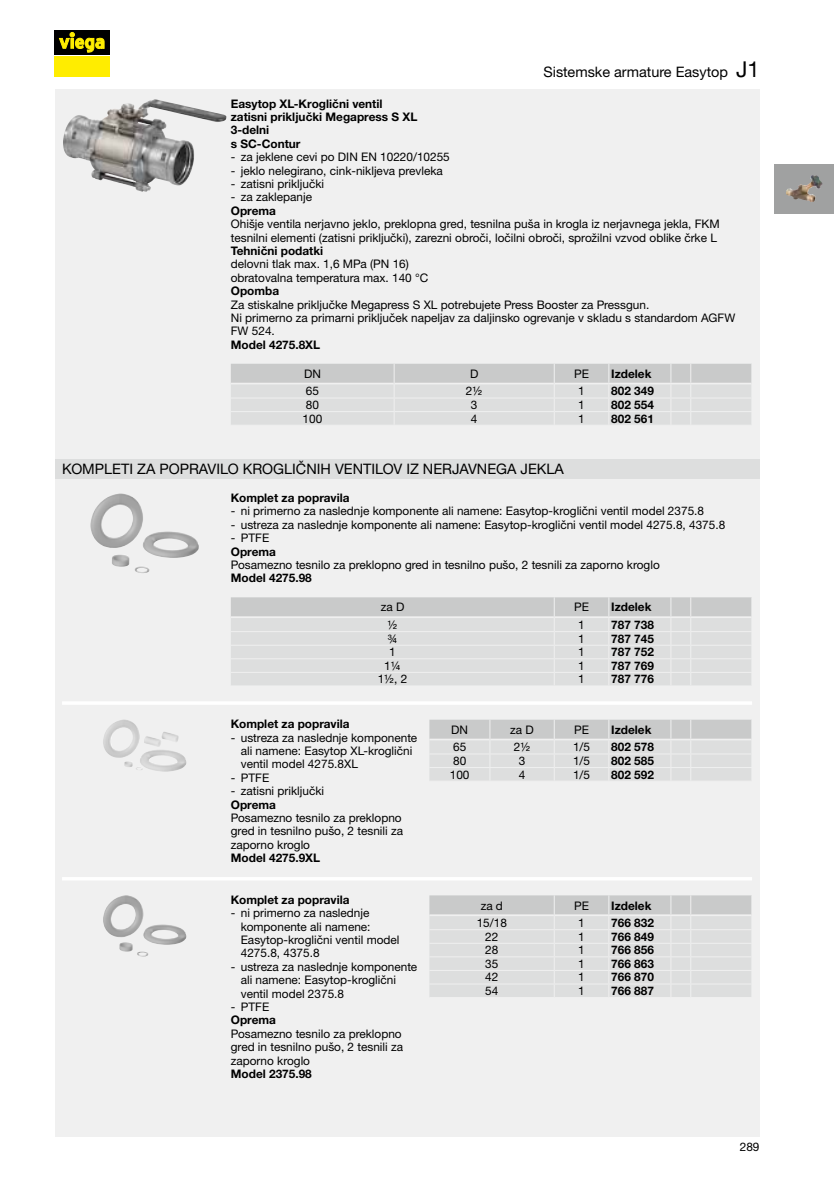
<style>
.page{position:relative;width:834px;height:1181px;background:#fff}
.page>*{position:absolute;margin:0;border:0;box-sizing:border-box;transform-origin:0 0}
.t1{font:14.35px "M Ying Hei PR Cfor Viega W4";color:#000}
.t2{font:11.9px/13.5px "M Ying Hei PR Cfor Viega W4";color:#000}
.t3{font:11.9px/13.5px "M Ying Hei PR Cfor Viega W7";color:#000}
.s1{font-size:21.88px}
</style>
<div class="page">
<div style="left:55px;top:89px;width:704px;height:1047px;background:#f0f0f0"></div>
<div style="left:774px;top:164px;width:59px;height:49px;background:#a0a1a1"></div>
<img style="left:788px;top:175px;width:24px;height:15px">
<svg style="left:231px;top:364px;width:521px;height:61px;background:#d8d9d9"></svg>
<img style="left:107px;top:99px;width:48px;height:16px">
<svg style="left:231px;top:597px;width:521px;height:88px;background:#dadbdb"></svg>
<div style="left:55px;top:459px;width:704px;height:20px;background:#dddede"></div>
<img style="left:90px;top:493px;width:108px;height:65px">
<svg style="left:429px;top:719px;width:323px;height:62px;background:#d8d9d9"></svg>
<img style="left:103px;top:719px;width:37px;height:39px">
<svg style="left:429px;top:895px;width:323px;height:102px;background:#dadbdb"></svg>
<img style="left:103px;top:895px;width:41px;height:42px">
<hr style="left:62px;top:701px;width:690px;height:4px;background:#fff">
<hr style="left:62px;top:877px;width:690px;height:3px;background:#fff">
<div style="left:55px;top:56px;width:55px;height:21px;background:#ffed00"></div>
<div style="left:55px;top:30px;width:55px;height:24px;background:#000"></div>
<svg style="left:59px;top:32px;width:45px;height:21px"></svg>
<p class="t1" style="left:543px;top:63px;width:217px">Sistemske armature Easytop <span class="s1">J1</span></p>
<p class="t3" style="left:231px;top:97px;width:188px">Easytop -XL-Kroglični ventil zatisni priključki Megapress -S -XL<br>3-delni<br>s --SC-Contur</p>
<p class="t2" style="left:231px;top:150px;width:220px">- za jeklene cevi po DIN -EN -10220/10255</p>
<p class="t2" style="left:231px;top:164px;width:214px">- jeklo nelegirano, cink-nikljeva prevleka</p>
<p class="t2" style="left:231px;top:177px;width:95px">- zatisni priključki</p>
<p class="t2" style="left:231px;top:190px;width:83px">- za zaklepanje</p>
<p class="t3" style="left:231px;top:204px;width:47px">Oprema</p>
<p class="t2" style="left:231px;top:217px;width:490px">Ohišje ventila nerjavno jeklo, preklopna gred, tesnilna puša in krogla iz nerjavnega jekla, FKM tesnilni elementi (zatisni priključki), zarezni obroči, ločilni obroči, sprožilni vzvod oblike črke L</p>
<p class="t3" style="left:231px;top:244px;width:94px">Tehnični podatki</p>
<p class="t2" style="left:231px;top:257px;width:199px">delovni tlak max. -1,6 -MPa (PN 16) obratovalna temperatura max. -140 -°C</p>
<p class="t3" style="left:231px;top:284px;width:50px">Opomba</p>
<p class="t2" style="left:231px;top:298px;width:506px">Za stiskalne priključke Megapress -S -XL potrebujete Press Booster za Pressgun.<br>Ni primerno za primarni priključek napeljav za daljinsko ogrevanje v skladu s standardom AGFW<br>FW 524.</p>
<p class="t3" style="left:231px;top:338px;width:91px">Model 4275.8XL</p>
<p class="t2" style="left:304px;top:367px;width:18px">DN</p>
<p class="t2" style="left:470px;top:367px;width:10px">D</p>
<p class="t2" style="left:574px;top:367px;width:16px">PE</p>
<p class="t3" style="left:611px;top:367px;width:42px">Izdelek</p>
<p class="t2" style="left:306px;top:384px;width:15px">65</p>
<p class="t2" style="left:466px;top:384px;width:18px">2½</p>
<p class="t2" style="left:578px;top:384px;width:8px">1</p>
<p class="t3" style="left:611px;top:384px;width:44px">802 349</p>
<p class="t2" style="left:306px;top:398px;width:15px">80</p>
<p class="t2" style="left:471px;top:398px;width:8px">3</p>
<p class="t2" style="left:578px;top:398px;width:8px">1</p>
<p class="t3" style="left:611px;top:398px;width:44px">802 554</p>
<p class="t2" style="left:302px;top:411px;width:21px">100</p>
<p class="t2" style="left:471px;top:411px;width:8px">4</p>
<p class="t2" style="left:578px;top:411px;width:8px">1</p>
<p class="t3" style="left:611px;top:411px;width:44px">802 561</p>
<p class="t1" style="left:62px;top:460px;width:503px">KOMPLETI ZA POPRAVILO KROGLIČNIH VENTILOV IZ NERJAVNEGA JEKLA</p>
<p class="t3" style="left:231px;top:491px;width:120px">Komplet za popravila</p>
<p class="t2" style="left:231px;top:504px;width:474px">- ni primerno za naslednje komponente ali namene: Easytop-kroglični ventil model 2375.8</p>
<p class="t2" style="left:231px;top:518px;width:496px">- ustreza za naslednje komponente ali namene: Easytop-kroglični ventil model 4275.8, 4375.8</p>
<p class="t2" style="left:231px;top:531px;width:40px">- PTFE</p>
<p class="t3" style="left:231px;top:544px;width:47px">Oprema</p>
<p class="t2" style="left:231px;top:558px;width:430px">Posamezno tesnilo za preklopno gred in tesnilno pušo, 2 tesnili za zaporno kroglo</p>
<p class="t3" style="left:231px;top:571px;width:82px">Model 4275.98</p>
<p class="t2" style="left:380px;top:600px;width:25px">za D</p>
<p class="t2" style="left:574px;top:600px;width:16px">PE</p>
<p class="t3" style="left:611px;top:600px;width:42px">Izdelek</p>
<p class="t2" style="left:387px;top:618px;width:11px">½</p>
<p class="t2" style="left:578px;top:618px;width:8px">1</p>
<p class="t3" style="left:611px;top:618px;width:44px">787 738</p>
<p class="t2" style="left:387px;top:631px;width:11px">¾</p>
<p class="t2" style="left:578px;top:631px;width:8px">1</p>
<p class="t3" style="left:611px;top:631px;width:44px">787 745</p>
<p class="t2" style="left:389px;top:645px;width:8px">1</p>
<p class="t2" style="left:578px;top:645px;width:8px">1</p>
<p class="t3" style="left:611px;top:645px;width:44px">787 752</p>
<p class="t2" style="left:384px;top:659px;width:18px">1¼</p>
<p class="t2" style="left:578px;top:659px;width:8px">1</p>
<p class="t3" style="left:611px;top:659px;width:44px">787 769</p>
<p class="t2" style="left:377px;top:672px;width:31px">1½, 2</p>
<p class="t2" style="left:578px;top:672px;width:8px">1</p>
<p class="t3" style="left:611px;top:672px;width:44px">787 776</p>
<p class="t3" style="left:231px;top:717px;width:120px">Komplet za popravila</p>
<p class="t2" style="left:241px;top:730px;width:178px;text-indent:-10px">- ustreza za naslednje komponente ali namene: Easytop -XL-kroglični ventil model 4275.8XL</p>
<p class="t2" style="left:231px;top:770px;width:40px">- PTFE</p>
<p class="t2" style="left:231px;top:784px;width:95px">- zatisni priključki</p>
<p class="t3" style="left:231px;top:797px;width:47px">Oprema</p>
<p class="t2" style="left:231px;top:811px;width:174px;text-align:justify">Posamezno tesnilo za preklopno gred in tesnilno pušo, 2 tesnili za zaporno kroglo</p>
<p class="t3" style="left:231px;top:851px;width:91px">Model 4275.9XL</p>
<p class="t3" style="left:231px;top:893px;width:120px">Komplet za popravila</p>
<p class="t2" style="left:241px;top:906px;width:160px;text-indent:-10px">- ni primerno za naslednje komponente ali namene:<br>Easytop-kroglični ventil model<br>4275.8, 4375.8</p>
<p class="t2" style="left:241px;top:959px;width:178px;text-indent:-10px">- ustreza za naslednje komponente ali namene: Easytop-kroglični ventil model 2375.8</p>
<p class="t2" style="left:231px;top:1000px;width:40px">- PTFE</p>
<p class="t3" style="left:231px;top:1013px;width:47px">Oprema</p>
<p class="t2" style="left:231px;top:1026px;width:174px;text-align:justify">Posamezno tesnilo za preklopno gred in tesnilno pušo, 2 tesnili za zaporno kroglo</p>
<p class="t3" style="left:231px;top:1067px;width:82px">Model 2375.98</p>
<p class="t2" style="left:451px;top:723px;width:18px">DN</p>
<p class="t2" style="left:510px;top:723px;width:25px">za D</p>
<p class="t2" style="left:574px;top:723px;width:16px">PE</p>
<p class="t3" style="left:611px;top:723px;width:42px">Izdelek</p>
<p class="t2" style="left:453px;top:740px;width:15px">65</p>
<p class="t2" style="left:514px;top:740px;width:18px">2½</p>
<p class="t2" style="left:573px;top:740px;width:19px">1/5</p>
<p class="t3" style="left:611px;top:740px;width:44px">802 578</p>
<p class="t2" style="left:453px;top:754px;width:15px">80</p>
<p class="t2" style="left:518px;top:754px;width:8px">3</p>
<p class="t2" style="left:573px;top:754px;width:19px">1/5</p>
<p class="t3" style="left:611px;top:754px;width:44px">802 585</p>
<p class="t2" style="left:449px;top:767px;width:21px">100</p>
<p class="t2" style="left:518px;top:767px;width:8px">4</p>
<p class="t2" style="left:573px;top:767px;width:19px">1/5</p>
<p class="t3" style="left:611px;top:767px;width:44px">802 592</p>
<p class="t2" style="left:480px;top:898px;width:24px">za d</p>
<p class="t2" style="left:574px;top:898px;width:16px">PE</p>
<p class="t3" style="left:611px;top:898px;width:42px">Izdelek</p>
<p class="t2" style="left:476px;top:916px;width:32px">15/18</p>
<p class="t2" style="left:578px;top:916px;width:8px">1</p>
<p class="t3" style="left:611px;top:916px;width:44px">766 832</p>
<p class="t2" style="left:485px;top:929px;width:15px">22</p>
<p class="t2" style="left:578px;top:929px;width:8px">1</p>
<p class="t3" style="left:611px;top:929px;width:44px">766 849</p>
<p class="t2" style="left:485px;top:943px;width:15px">28</p>
<p class="t2" style="left:578px;top:943px;width:8px">1</p>
<p class="t3" style="left:611px;top:943px;width:44px">766 856</p>
<p class="t2" style="left:485px;top:957px;width:15px">35</p>
<p class="t2" style="left:578px;top:957px;width:8px">1</p>
<p class="t3" style="left:611px;top:957px;width:44px">766 863</p>
<p class="t2" style="left:485px;top:970px;width:15px">42</p>
<p class="t2" style="left:578px;top:970px;width:8px">1</p>
<p class="t3" style="left:611px;top:970px;width:44px">766 870</p>
<p class="t2" style="left:485px;top:984px;width:15px">54</p>
<p class="t2" style="left:578px;top:984px;width:8px">1</p>
<p class="t3" style="left:611px;top:984px;width:44px">766 887</p>
<p class="t2" style="left:739px;top:1140px;width:21px">289</p>
</div>
